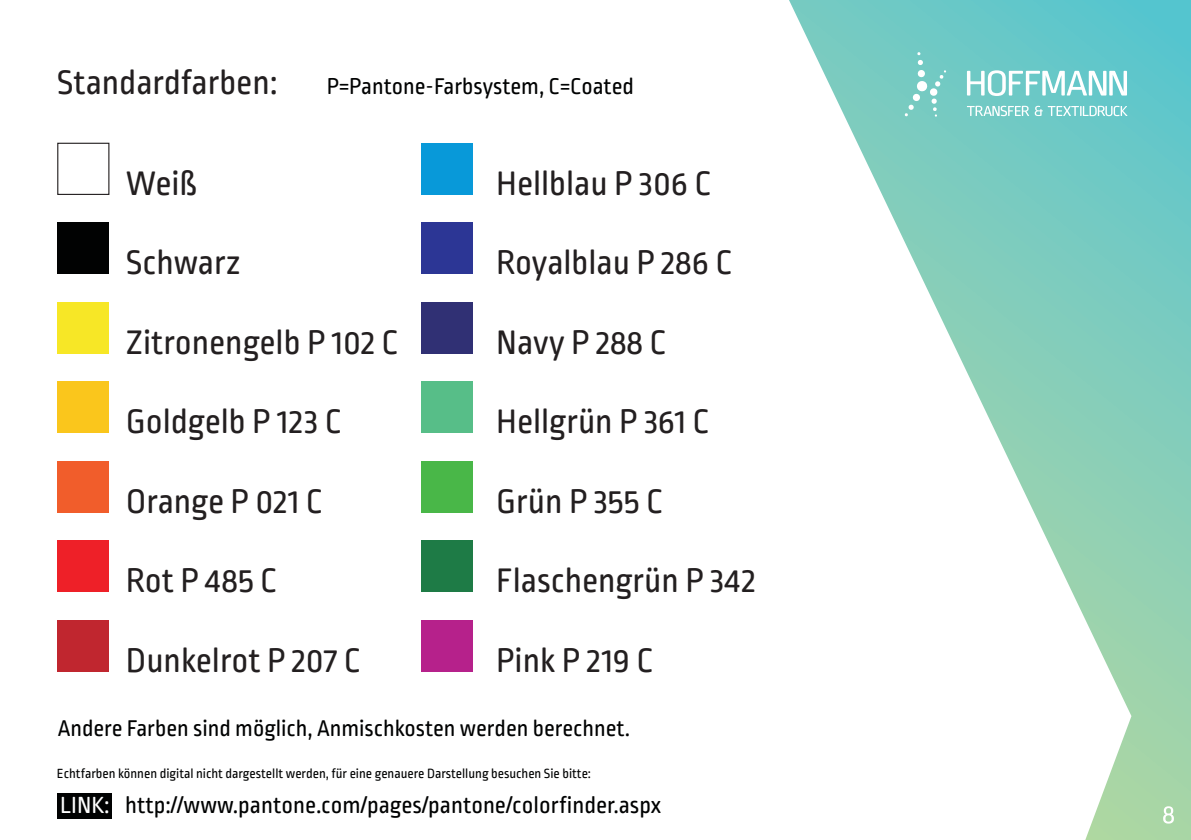
<style>
.page{position:relative;width:1191px;height:840px;background:#fff}
.page>*{position:absolute;margin:0;border:0;box-sizing:border-box;transform-origin:0 0}
.t1{font:35.8px "Ropa Soft Pro";color:#231f20}
.t2{font:24.6px "Ropa Soft Pro";color:#010202}
.t3{font:24px "Ropa Soft Pro";color:#010202}
.t4{font:14px "Ropa Soft Pro";color:#010202}
.s1{color:#fff}
</style>
<div class="page">
<svg style="left:789px;top:0;width:402px;height:839px"></svg>
<svg style="left:1163px;top:805px;width:10px;height:18px"></svg>
<svg style="left:967px;top:70px;width:160px;height:46px"></svg>
<svg style="left:904px;top:52px;width:42px;height:65px;background:#84d0c9"></svg>
<div style="left:57px;top:143px;width:52px;height:52px;border:1px solid #231f20"></div>
<div style="left:58px;top:223px;width:51px;height:51px;background:#010202"></div>
<div style="left:58px;top:302px;width:51px;height:51px;background:#f7e726"></div>
<div style="left:58px;top:381px;width:51px;height:51px;background:#fac61c"></div>
<div style="left:58px;top:461px;width:51px;height:51px;background:#f15d2b"></div>
<div style="left:58px;top:540px;width:51px;height:51px;background:#ee2028"></div>
<div style="left:58px;top:620px;width:51px;height:51px;background:#c0262f"></div>
<div style="left:422px;top:143px;width:51px;height:51px;background:#0899d9"></div>
<div style="left:422px;top:223px;width:51px;height:51px;background:#2c3695"></div>
<div style="left:422px;top:302px;width:51px;height:51px;background:#303074"></div>
<div style="left:422px;top:381px;width:51px;height:51px;background:#57be88"></div>
<div style="left:422px;top:461px;width:51px;height:51px;background:#49b748"></div>
<div style="left:422px;top:540px;width:51px;height:51px;background:#1e7b46"></div>
<div style="left:422px;top:620px;width:51px;height:51px;background:#b6218b"></div>
<div style="left:57px;top:792px;width:55px;height:25px;background:#010202"></div>
<p class="t1" style="left:57px;top:65px;width:222px">Standardfarben:</p>
<p class="t1" style="left:126px;top:166px;width:73px">Weiß</p>
<p class="t1" style="left:126px;top:246px;width:116px">Schwarz</p>
<p class="t3" style="left:327px;top:75px;width:308px">P=Pantone-Farbsystem, C=Coated</p>
<p class="t1" style="left:496px;top:166px;width:217px">Hellblau P 306 C</p>
<p class="t1" style="left:496px;top:246px;width:238px">Royalblau P 286 C</p>
<p class="t1" style="left:126px;top:325px;width:274px">Zitronengelb P 102 C</p>
<p class="t1" style="left:496px;top:325px;width:172px">Navy P 288 C</p>
<p class="t1" style="left:126px;top:404px;width:217px">Goldgelb P 123 C</p>
<p class="t1" style="left:496px;top:404px;width:215px">Hellgrün P 361 C</p>
<p class="t1" style="left:126px;top:484px;width:199px">Orange P 021 C</p>
<p class="t1" style="left:496px;top:484px;width:168px">Grün P 355 C</p>
<p class="t1" style="left:126px;top:563px;width:153px">Rot P 485 C</p>
<p class="t1" style="left:496px;top:563px;width:261px">Flaschengrün P 342</p>
<p class="t1" style="left:126px;top:642px;width:237px">Dunkelrot P 207 C</p>
<p class="t1" style="left:496px;top:642px;width:159px">Pink P 219 C</p>
<p class="t3" style="left:58px;top:716px;width:574px">Andere Farben sind möglich, Anmischkosten werden berechnet.</p>
<p class="t4" style="left:57px;top:766px;width:535px">Echtfarben können digital nicht dargestellt werden, für eine genauere Darstellung besuchen Sie bitte:</p>
<p class="t2" style="left:60px;top:793px;width:602px"><span class="s1">LINK:</span> http://www.pantone.com/pages/pantone/colorfinder.aspx</p>
</div>
